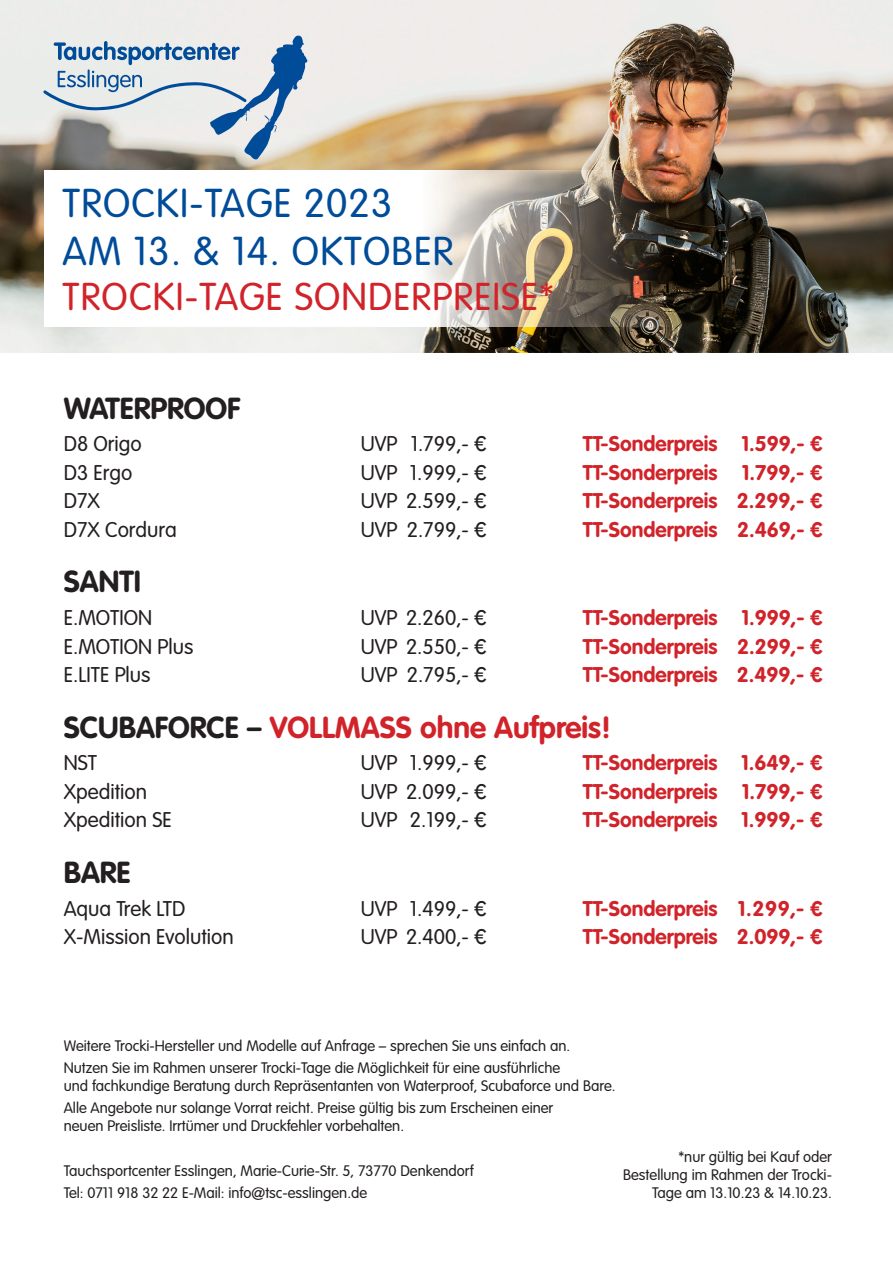
<style>
.page{position:relative;width:893px;height:1263px;background:#fff}
.page>*{position:absolute;margin:0;border:0;box-sizing:border-box;transform-origin:0 0}
.t1{font:300 39.75px/47.5px "VAG Rounded LT Pro";letter-spacing:.03em;color:#014c98}
.t2{font:300 38.25px "VAG Rounded LT Pro";letter-spacing:.03em;color:#d1232a}
.t3{font:700 30px "VAG Rounded LT Pro";color:#d1232a}
.t4{font:700 30px "VAG Rounded LT Pro";color:#231f20}
.t5{font:700 21px "VAG Rounded LT Pro";color:#d1232a}
.t6{font:300 21px "VAG Rounded LT Pro";color:#231f20}
.t7{font:300 15px/22.2px "VAG Rounded LT Pro";color:#231f20}
.s1{font-family:"Gilroy";font-weight:500}
.s2{font-family:"Gilroy"}
.s3{color:#231f20}
</style>
<div class="page">
<img style="left:0;top:0;width:893px;height:353px">
<img style="left:45px;top:170px;width:628px;height:157px">
<svg style="left:43px;top:36px;width:264px;height:124px;background:#b9c4cc"></svg>
<h1 class="t1" style="left:63px;top:180px;width:392px">TROCKI-TAGE 2023<br>AM 13. &amp; 14. OKTOBER</h1>
<h2 class="t2" style="left:63px;top:275px;width:493px">TROCKI-TAGE SONDERPREISE*</h2>
<h3 class="t4" style="left:64px;top:389px;width:178px">WATERPROOF</h3>
<h3 class="t6" style="left:64px;top:432px;width:80px">D8 Origo</h3>
<h3 class="t6" style="left:361px;top:432px;width:127px">UVP 1.799,- <span class="s1">€</span></h3>
<h3 class="t5" style="left:583px;top:431px;width:242px">TT-Sonderpreis 1.599,- <span class="s2">€</span></h3>
<h3 class="t6" style="left:64px;top:460px;width:70px">D3 Ergo</h3>
<h3 class="t6" style="left:361px;top:460px;width:127px">UVP 1.999,- <span class="s1">€</span></h3>
<h3 class="t5" style="left:583px;top:459px;width:242px">TT-Sonderpreis 1.799,- <span class="s2">€</span></h3>
<h3 class="t6" style="left:64px;top:489px;width:38px">D7X</h3>
<h3 class="t6" style="left:361px;top:489px;width:127px">UVP 2.599,- <span class="s1">€</span></h3>
<h3 class="t5" style="left:583px;top:488px;width:242px">TT-Sonderpreis 2.299,- <span class="s2">€</span></h3>
<h3 class="t6" style="left:64px;top:517px;width:115px">D7X Cordura</h3>
<h3 class="t6" style="left:361px;top:517px;width:127px">UVP 2.799,- <span class="s1">€</span></h3>
<h3 class="t5" style="left:583px;top:516px;width:242px">TT-Sonderpreis 2.469,- <span class="s2">€</span></h3>
<h3 class="t4" style="left:64px;top:563px;width:79px">SANTI</h3>
<h3 class="t6" style="left:64px;top:605px;width:90px">E.MOTION</h3>
<h3 class="t6" style="left:361px;top:605px;width:127px">UVP 2.260,- <span class="s1">€</span></h3>
<h3 class="t5" style="left:583px;top:604px;width:242px">TT-Sonderpreis 1.999,- <span class="s2">€</span></h3>
<h3 class="t6" style="left:64px;top:634px;width:131px">E.MOTION Plus</h3>
<h3 class="t6" style="left:361px;top:634px;width:127px">UVP 2.550,- <span class="s1">€</span></h3>
<h3 class="t5" style="left:583px;top:633px;width:242px">TT-Sonderpreis 2.299,- <span class="s2">€</span></h3>
<h3 class="t6" style="left:64px;top:662px;width:88px">E.LITE Plus</h3>
<h3 class="t6" style="left:361px;top:662px;width:127px">UVP 2.795,- <span class="s1">€</span></h3>
<h3 class="t5" style="left:583px;top:661px;width:242px">TT-Sonderpreis 2.499,- <span class="s2">€</span></h3>
<h3 class="t3" style="left:64px;top:708px;width:549px"><span class="s3">SCUBAFORCE –</span> VOLLMASS ohne Aufpreis!</h3>
<h3 class="t6" style="left:64px;top:751px;width:35px">NST</h3>
<h3 class="t6" style="left:361px;top:751px;width:127px">UVP 1.999,- <span class="s1">€</span></h3>
<h3 class="t5" style="left:583px;top:750px;width:242px">TT-Sonderpreis 1.649,- <span class="s2">€</span></h3>
<h3 class="t6" style="left:64px;top:779px;width:85px">Xpedition</h3>
<h3 class="t6" style="left:361px;top:779px;width:127px">UVP 2.099,- <span class="s1">€</span></h3>
<h3 class="t5" style="left:583px;top:778px;width:242px">TT-Sonderpreis 1.799,- <span class="s2">€</span></h3>
<h3 class="t6" style="left:64px;top:808px;width:110px">Xpedition SE</h3>
<h3 class="t6" style="left:361px;top:808px;width:127px">UVP 2.199,- <span class="s1">€</span></h3>
<h3 class="t5" style="left:583px;top:807px;width:242px">TT-Sonderpreis 1.999,- <span class="s2">€</span></h3>
<h3 class="t4" style="left:64px;top:853px;width:68px">BARE</h3>
<h3 class="t6" style="left:64px;top:896px;width:123px">Aqua Trek LTD</h3>
<h3 class="t6" style="left:361px;top:896px;width:127px">UVP 1.499,- <span class="s1">€</span></h3>
<h3 class="t5" style="left:583px;top:895px;width:242px">TT-Sonderpreis 1.299,- <span class="s2">€</span></h3>
<h3 class="t6" style="left:64px;top:924px;width:171px">X-Mission Evolution</h3>
<h3 class="t6" style="left:361px;top:924px;width:127px">UVP 2.400,- <span class="s1">€</span></h3>
<h3 class="t5" style="left:583px;top:923px;width:242px">TT-Sonderpreis 2.099,- <span class="s2">€</span></h3>
<p class="t7" style="left:64px;top:1035px;width:508px">Weitere Trocki-Hersteller und Modelle auf Anfrage – sprechen Sie uns einfach an.<br>Nutzen Sie im Rahmen unserer Trocki-Tage die Möglichkeit für eine ausführliche</p>
<p class="t7" style="left:64px;top:1075px;width:553px">und fachkundige Beratung durch Repräsentanten von Waterproof, Scubaforce und Bare.<br>Alle Angebote nur solange Vorrat reicht. Preise gültig bis zum Erscheinen einer</p>
<p class="t7" style="left:64px;top:1115px;width:342px">neuen Preisliste. Irrtümer und Druckfehler vorbehalten.</p>
<p class="t7" style="left:64px;top:1160px;width:411px">Tauchsportcenter Esslingen, Marie-Curie-Str. 5, 73770 Denkendorf<br>Tel: 0711 918 32 22 E-Mail: info@tsc-esslingen.de</p>
<p class="t7" style="left:623px;top:1148px;width:210px;line-height:18px;text-align:right">*nur gültig bei Kauf oder<br>Bestellung im Rahmen der Trocki-<br>Tage am 13.10.23 &amp; 14.10.23.</p>
</div>
